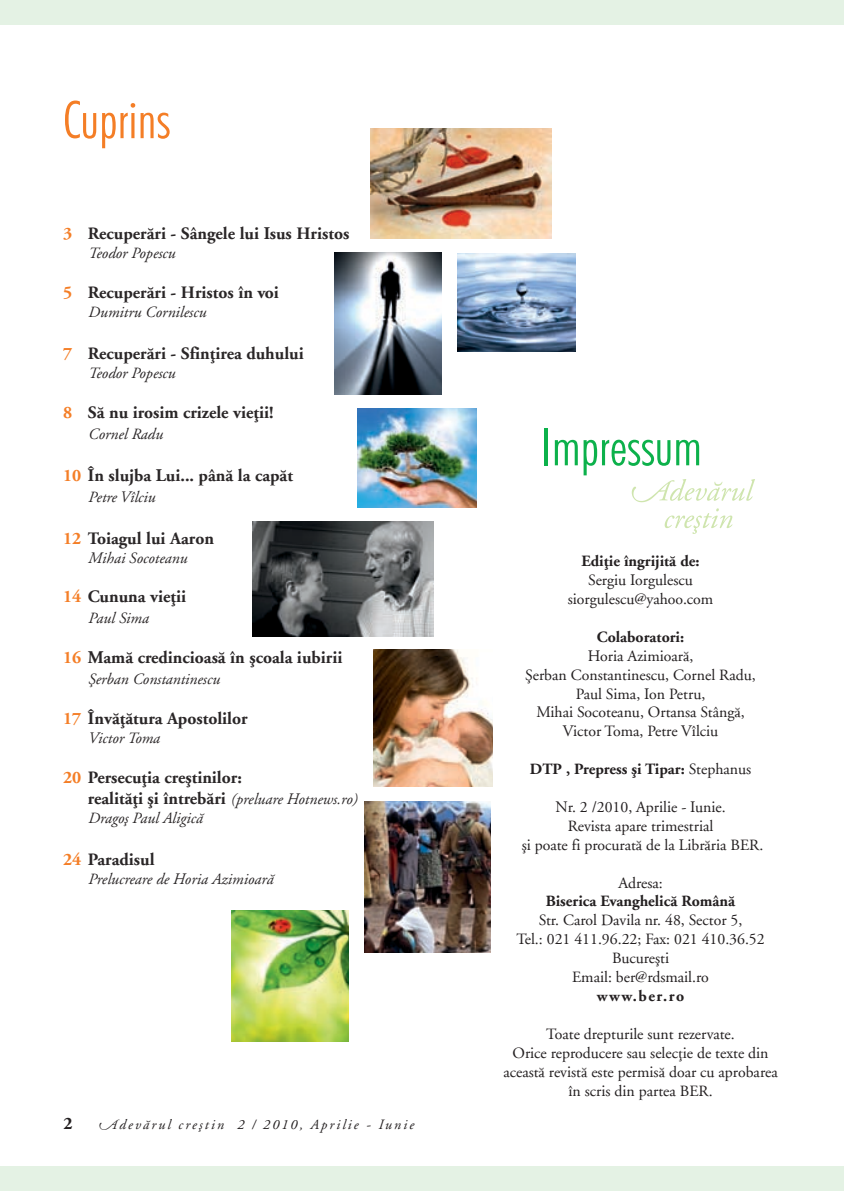
<style>
.page{position:relative;width:844px;height:1191px;background:#fff}
.page>*{position:absolute;margin:0;border:0;box-sizing:border-box;transform-origin:0 0}
.t1{font:300 condensed 52.5px "Futura BT";color:#0cb14b}
.t2{font:300 condensed 52.5px "Futura BT";color:#f47a20}
.t3{font:700 17.5px/21px "Adobe Garamond";color:#231f20}
.t4{font:15.75px/18.9px "Adobe Garamond";color:#231f20;text-align:center}
.t5{font:italic 15.75px "Adobe Garamond";color:#231f20}
.t6{font:700 15.75px "Adobe Garamond";color:#231f20}
.t7{font:italic 14px "Adobe Garamond";letter-spacing:.15em;color:#231f20}
.s1{color:#f47a20}
.s2{font-weight:400;font-style:italic;font-size:15.75px}
.s3{font-family:"Adobe Garamond Alt"}
.s4{font-weight:400}
</style>
<div class="page">
<div style="left:0;top:1166px;width:843px;height:25px;background:#e4f2e4"></div>
<img style="left:370px;top:128px;width:181px;height:111px">
<svg style="left:664px;top:508px;width:68px;height:26px"></svg>
<svg style="left:631px;top:479px;width:123px;height:23px"></svg>
<img style="left:364px;top:802px;width:126px;height:150px">
<img style="left:373px;top:650px;width:119px;height:136px">
<img style="left:457px;top:253px;width:118px;height:99px">
<img style="left:357px;top:409px;width:119px;height:99px">
<img style="left:252px;top:522px;width:182px;height:114px">
<img style="left:231px;top:910px;width:118px;height:131px">
<img style="left:334px;top:252px;width:107px;height:142px">
<div style="left:0;top:0;width:843px;height:25px;background:#e4f2e4"></div>
<h1 class="t2" style="left:63px;top:88px;width:108px">Cuprins</h1>
<p class="t3" style="left:63px;top:223px;width:288px"><span class="s1">3</span> Recuperări - Sângele lui Isus Hristos</p>
<p class="t5" style="left:88px;top:244px;width:89px">Teodor Popescu</p>
<p class="t3" style="left:63px;top:282px;width:217px"><span class="s1">5</span> Recuperări - Hristos în voi</p>
<p class="t5" style="left:88px;top:303px;width:119px">Dumitru Cornilescu</p>
<p class="t3" style="left:63px;top:343px;width:242px"><span class="s1">7</span> Recuperări - Sfinţirea duhului</p>
<p class="t5" style="left:88px;top:364px;width:89px">Teodor Popescu</p>
<p class="t3" style="left:63px;top:402px;width:212px"><span class="s1">8</span> Să nu irosim crizele vieţii!</p>
<p class="t5" style="left:88px;top:425px;width:76px">Cornel Radu</p>
<p class="t3" style="left:63px;top:465px;width:231px"><span class="s1">10</span> În slujba Lui... până la capăt</p>
<p class="t5" style="left:88px;top:488px;width:69px">Petre Vîlciu</p>
<p class="t3" style="left:63px;top:528px;width:152px"><span class="s1">12</span> Toiagul lui Aaron</p>
<p class="t5" style="left:88px;top:549px;width:100px">Mihai Socoteanu</p>
<p class="t3" style="left:63px;top:586px;width:125px"><span class="s1">14</span> Cununa vieţii</p>
<p class="t5" style="left:88px;top:610px;width:62px">Paul Sima</p>
<p class="t3" style="left:63px;top:647px;width:281px"><span class="s1">16</span> Mamă credincioasă în şcoala iubirii</p>
<p class="t5" style="left:88px;top:671px;width:133px">Şerban Constantinescu</p>
<p class="t3" style="left:63px;top:708px;width:186px"><span class="s1">17</span> Învăţătura Apostolilor</p>
<p class="t5" style="left:88px;top:729px;width:73px">Victor Toma</p>
<p class="t3" style="left:88px;top:767px;width:271px;text-indent:-25px"><span class="s1">20</span> Persecuţia creştinilor:<br>realităţi şi întrebări <span class="s2">(preluare Hotnews.ro)</span></p>
<p class="t5" style="left:88px;top:809px;width:116px">Dragoş Paul Aligică</p>
<p class="t3" style="left:63px;top:849px;width:93px"><span class="s1">24</span> Paradisul</p>
<p class="t5" style="left:88px;top:870px;width:187px">Prelucreare de Horia Azimioară</p>
<p class="t3" style="left:63px;top:1113px;width:11px">2</p>
<p class="t7" style="left:98px;top:1117px;width:317px"><span class="s3">A</span>devărul creştin 2 / 2010, Aprilie - Iunie</p>
<h1 class="t1" style="left:540px;top:415px;width:162px">Impressum</h1>
<p class="t6" style="left:581px;top:552px;width:119px">Ediţie îngrijită de:</p>
<p class="t4" style="left:567px;top:571px;width:147px">Sergiu Iorgulescu siorgulescu@yahoo.com</p>
<p class="t6" style="left:596px;top:628px;width:89px">Colaboratori:</p>
<p class="t4" style="left:525px;top:646px;width:232px">Horia Azimioară,<br>Şerban Constantinescu, Cornel Radu,<br>Paul Sima, Ion Petru,<br>Mihai Socoteanu, Ortansa Stângă,<br>Victor Toma, Petre Vîlciu</p>
<p class="t6" style="left:529px;top:760px;width:223px">DTP , Prepress şi Tipar: <span class="s4">Stephanus</span></p>
<p class="t4" style="left:521px;top:798px;width:243px">Nr. 2 /2010, Aprilie - Iunie.<br>Revista apare trimestrial<br>şi poate fi procurată de la Librăria BER.</p>
<p class="t4" style="left:618px;top:873px;width:46px">Adresa:</p>
<p class="t6" style="left:545px;top:892px;width:191px">Biserica Evanghelică Română</p>
<p class="t4" style="left:516px;top:911px;width:250px">Str. Carol Davila nr. 48, Sector 5,<br>Tel.: 021 411.96.22; Fax: 021 410.36.52<br>Bucureşti<br>Email: ber@rdsmail.ro</p>
<p class="t6" style="left:596px;top:987px;width:89px">www.ber.ro</p>
<p class="t4" style="left:503px;top:1024px;width:276px">Toate drepturile sunt rezervate.<br>Orice reproducere sau selecţie de texte din această revistă este permisă doar cu aprobarea în scris din partea BER.</p>
</div>
